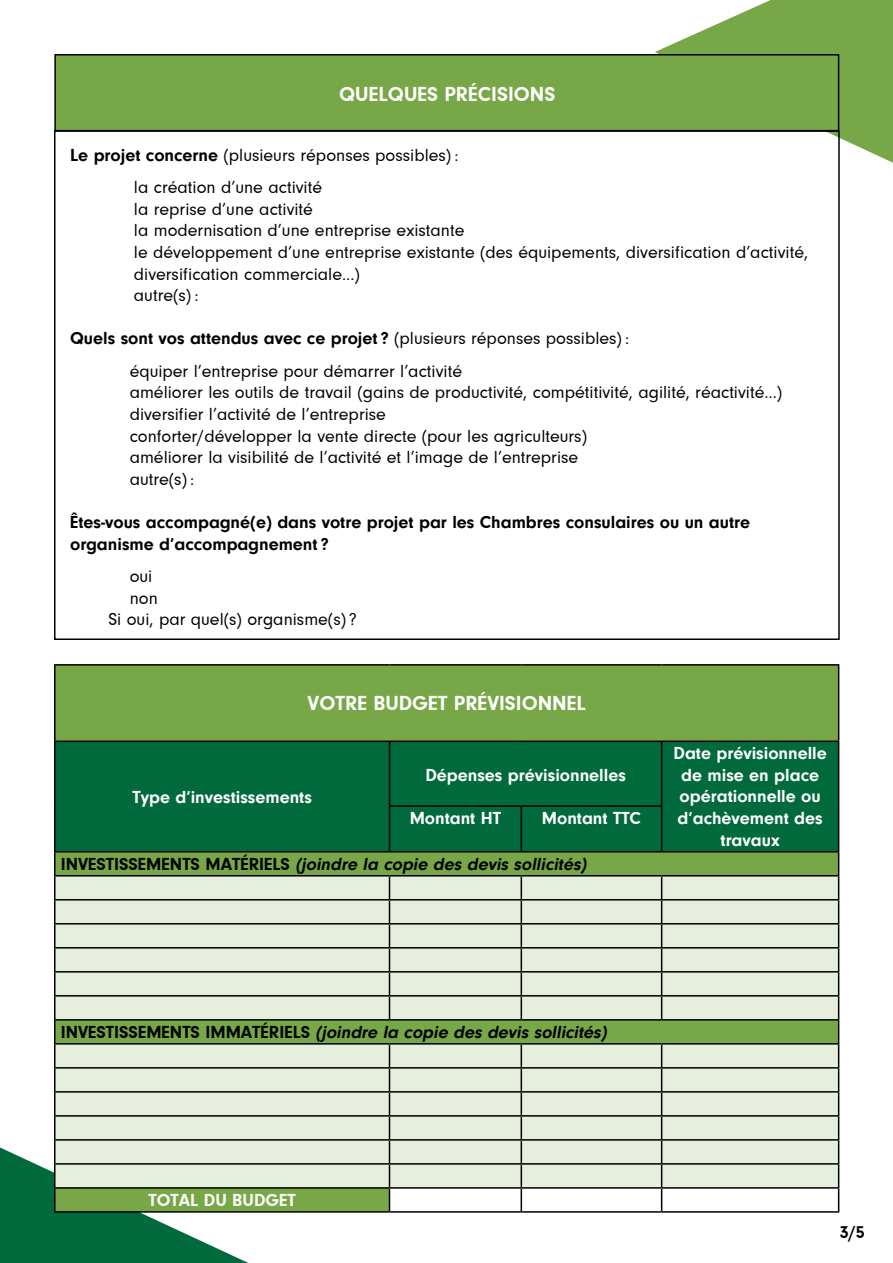
<style>
.page{position:relative;width:893px;height:1263px;background:#fff}
.page>*{position:absolute;margin:0;border:0;box-sizing:border-box;transform-origin:0 0}
.t1{font:700 21px "Neuzeit Gro";color:#fff}
.t2{font:18px/21.6px "Neuzeit Gro";color:#000}
.t3{font:700 18px/21.6px "Neuzeit Gro";color:#fff;text-align:center}
.t4{font:700 18px/21.6px "Neuzeit Gro";color:#000}
.t5{font:italic 700 18px "Neuzeit Gro";letter-spacing:-.195em;color:#000}
.s1{font-weight:700}
.s2{font-style:normal}
</style>
<div class="page">
<svg style="left:655px;top:0;width:238px;height:163px"></svg>
<div style="left:55px;top:55px;width:784px;height:76px;background:#77a746"></div>
<div style="left:54px;top:54px;width:785px;height:77px;border:2px solid #000"></div>
<svg style="left:0;top:1147px;width:248px;height:116px"></svg>
<svg style="left:56px;top:666px;width:782px;height:545px;background:#84af59"></svg>
<div style="left:56px;top:742px;width:782px;height:109px;background:#006a3d"></div>
<svg style="left:56px;top:876px;width:782px;height:311px;background:#d7e1cc"></svg>
<hr style="left:54px;top:664px;width:335px;height:2px;background:#000">
<hr style="left:54px;top:666px;width:2px;height:74px;background:#000">
<hr style="left:389px;top:664px;width:132px;height:2px;background:#000">
<hr style="left:521px;top:664px;width:141px;height:2px;background:#000">
<hr style="left:662px;top:664px;width:177px;height:2px;background:#000">
<hr style="left:838px;top:666px;width:1px;height:74px;background:#000">
<hr style="left:54px;top:740px;width:335px;height:2px;background:#000">
<hr style="left:54px;top:742px;width:2px;height:64px;background:#000">
<hr style="left:389px;top:740px;width:132px;height:2px;background:#000">
<hr style="left:389px;top:742px;width:1px;height:63px;background:#000">
<hr style="left:521px;top:740px;width:141px;height:2px;background:#000">
<hr style="left:662px;top:740px;width:177px;height:2px;background:#000">
<hr style="left:661px;top:742px;width:1px;height:63px;background:#000">
<hr style="left:838px;top:742px;width:1px;height:64px;background:#000">
<hr style="left:54px;top:806px;width:2px;height:45px;background:#000">
<hr style="left:389px;top:805px;width:132px;height:2px;background:#000">
<hr style="left:389px;top:807px;width:1px;height:44px;background:#000">
<hr style="left:521px;top:805px;width:141px;height:2px;background:#000">
<hr style="left:521px;top:807px;width:1px;height:44px;background:#000">
<hr style="left:661px;top:807px;width:1px;height:44px;background:#000">
<hr style="left:838px;top:806px;width:1px;height:45px;background:#000">
<hr style="left:54px;top:851px;width:335px;height:1px;background:#000">
<hr style="left:54px;top:852px;width:2px;height:23px;background:#000">
<hr style="left:389px;top:851px;width:132px;height:1px;background:#000">
<hr style="left:521px;top:851px;width:141px;height:1px;background:#000">
<hr style="left:662px;top:851px;width:177px;height:1px;background:#000">
<hr style="left:54px;top:875px;width:335px;height:1px;background:#000">
<hr style="left:54px;top:876px;width:2px;height:23px;background:#000">
<hr style="left:389px;top:875px;width:132px;height:1px;background:#000">
<hr style="left:521px;top:875px;width:141px;height:1px;background:#000">
<hr style="left:662px;top:875px;width:177px;height:1px;background:#000">
<hr style="left:54px;top:899px;width:335px;height:1px;background:#000">
<hr style="left:54px;top:900px;width:2px;height:23px;background:#000">
<hr style="left:389px;top:899px;width:132px;height:1px;background:#000">
<hr style="left:521px;top:899px;width:141px;height:1px;background:#000">
<hr style="left:662px;top:899px;width:177px;height:1px;background:#000">
<hr style="left:54px;top:923px;width:335px;height:1px;background:#000">
<hr style="left:54px;top:924px;width:2px;height:23px;background:#000">
<hr style="left:389px;top:923px;width:132px;height:1px;background:#000">
<hr style="left:521px;top:923px;width:141px;height:1px;background:#000">
<hr style="left:662px;top:923px;width:177px;height:1px;background:#000">
<hr style="left:54px;top:947px;width:335px;height:1px;background:#000">
<hr style="left:54px;top:948px;width:2px;height:23px;background:#000">
<hr style="left:389px;top:947px;width:132px;height:1px;background:#000">
<hr style="left:521px;top:947px;width:141px;height:1px;background:#000">
<hr style="left:662px;top:947px;width:177px;height:1px;background:#000">
<hr style="left:54px;top:971px;width:335px;height:1px;background:#000">
<hr style="left:54px;top:972px;width:2px;height:23px;background:#000">
<hr style="left:389px;top:971px;width:132px;height:1px;background:#000">
<hr style="left:521px;top:971px;width:141px;height:1px;background:#000">
<hr style="left:662px;top:971px;width:177px;height:1px;background:#000">
<hr style="left:54px;top:995px;width:335px;height:1px;background:#000">
<hr style="left:54px;top:996px;width:2px;height:23px;background:#000">
<hr style="left:389px;top:995px;width:132px;height:1px;background:#000">
<svg style="left:389px;top:876px;width:1px;height:143px"></svg>
<hr style="left:521px;top:995px;width:141px;height:1px;background:#000">
<svg style="left:521px;top:876px;width:1px;height:143px"></svg>
<hr style="left:662px;top:995px;width:177px;height:1px;background:#000">
<svg style="left:661px;top:876px;width:1px;height:143px"></svg>
<hr style="left:54px;top:1019px;width:335px;height:1px;background:#000">
<hr style="left:54px;top:1020px;width:2px;height:23px;background:#000">
<hr style="left:389px;top:1019px;width:132px;height:1px;background:#000">
<hr style="left:521px;top:1019px;width:141px;height:1px;background:#000">
<hr style="left:662px;top:1019px;width:177px;height:1px;background:#000">
<hr style="left:54px;top:1043px;width:335px;height:1px;background:#000">
<hr style="left:54px;top:1044px;width:2px;height:23px;background:#000">
<hr style="left:389px;top:1043px;width:132px;height:1px;background:#000">
<hr style="left:521px;top:1043px;width:141px;height:1px;background:#000">
<hr style="left:662px;top:1043px;width:177px;height:1px;background:#000">
<hr style="left:54px;top:1067px;width:335px;height:1px;background:#000">
<hr style="left:54px;top:1068px;width:2px;height:23px;background:#000">
<hr style="left:389px;top:1067px;width:132px;height:1px;background:#000">
<hr style="left:521px;top:1067px;width:141px;height:1px;background:#000">
<hr style="left:662px;top:1067px;width:177px;height:1px;background:#000">
<hr style="left:54px;top:1091px;width:335px;height:1px;background:#000">
<hr style="left:54px;top:1092px;width:2px;height:23px;background:#000">
<hr style="left:389px;top:1091px;width:132px;height:1px;background:#000">
<hr style="left:521px;top:1091px;width:141px;height:1px;background:#000">
<hr style="left:662px;top:1091px;width:177px;height:1px;background:#000">
<hr style="left:54px;top:1115px;width:335px;height:1px;background:#000">
<hr style="left:54px;top:1116px;width:2px;height:23px;background:#000">
<hr style="left:389px;top:1115px;width:132px;height:1px;background:#000">
<hr style="left:521px;top:1115px;width:141px;height:1px;background:#000">
<hr style="left:662px;top:1115px;width:177px;height:1px;background:#000">
<hr style="left:54px;top:1139px;width:335px;height:1px;background:#000">
<hr style="left:54px;top:1140px;width:2px;height:23px;background:#000">
<hr style="left:389px;top:1139px;width:132px;height:1px;background:#000">
<hr style="left:521px;top:1139px;width:141px;height:1px;background:#000">
<hr style="left:662px;top:1139px;width:177px;height:1px;background:#000">
<hr style="left:54px;top:1163px;width:335px;height:1px;background:#000">
<hr style="left:54px;top:1164px;width:2px;height:23px;background:#000">
<hr style="left:389px;top:1163px;width:132px;height:1px;background:#000">
<hr style="left:521px;top:1163px;width:141px;height:1px;background:#000">
<hr style="left:662px;top:1163px;width:177px;height:1px;background:#000">
<hr style="left:54px;top:1187px;width:335px;height:2px;background:#000">
<hr style="left:54px;top:1189px;width:2px;height:22px;background:#000">
<hr style="left:389px;top:1187px;width:132px;height:2px;background:#000">
<svg style="left:389px;top:1044px;width:1px;height:167px"></svg>
<hr style="left:521px;top:1187px;width:141px;height:2px;background:#000">
<svg style="left:521px;top:1044px;width:1px;height:167px"></svg>
<hr style="left:662px;top:1187px;width:177px;height:2px;background:#000">
<svg style="left:661px;top:1044px;width:1px;height:167px"></svg>
<svg style="left:838px;top:852px;width:1px;height:359px"></svg>
<hr style="left:54px;top:1211px;width:335px;height:2px;background:#000">
<hr style="left:389px;top:1211px;width:132px;height:2px;background:#000">
<hr style="left:521px;top:1211px;width:141px;height:2px;background:#000">
<hr style="left:662px;top:1211px;width:177px;height:2px;background:#000">
<p class="t1" style="left:339px;top:82px;width:218px">quelques précisions</p>
<p class="t2" style="left:134px;top:139px;width:326px;line-height:32.4px;text-indent:-64px"><span class="s1">Le projet concerne</span> (plusieurs réponses possibles) : la création d’une activité</p>
<p class="t2" style="left:134px;top:198px;width:676px">la reprise d’une activité<br>la modernisation d’une entreprise existante<br>le développement d’une entreprise existante (des équipements, diversification d’activité, diversification commerciale...)<br>autre(s) :</p>
<p class="t2" style="left:130px;top:323px;width:501px;line-height:32.4px;text-indent:-60px"><span class="s1">Quels sont vos attendus avec ce projet ?</span> (plusieurs réponses possibles) : équiper l’entreprise pour démarrer l’activité</p>
<p class="t2" style="left:130px;top:382px;width:654px">améliorer les outils de travail (gains de productivité, compétitivité, agilité, réactivité…) diversifier l’activité de l’entreprise<br>conforter/développer la vente directe (pour les agriculteurs)<br>améliorer la visibilité de l’activité et l’image de l’entreprise<br>autre(s) :</p>
<p class="t4" style="left:70px;top:511px;width:681px">Êtes-vous accompagné(e) dans votre projet par les Chambres consulaires ou un autre organisme d’accompagnement ?</p>
<p class="t2" style="left:130px;top:566px;width:24px">oui</p>
<p class="t2" style="left:130px;top:587px;width:30px">non</p>
<p class="t2" style="left:108px;top:609px;width:250px">Si oui, par quel(s) organisme(s) ?</p>
<p class="t1" style="left:308px;top:691px;width:280px">votre budget prévisionnel</p>
<p class="t3" style="left:132px;top:786px;width:181px">Type d’investissements</p>
<p class="t3" style="left:425px;top:764px;width:202px">Dépenses prévisionnelles</p>
<p class="t3" style="left:410px;top:807px;width:93px">Montant HT</p>
<p class="t3" style="left:542px;top:807px;width:101px">Montant TTC</p>
<p class="t4" style="left:61px;top:853px;width:11px">INVESTISSEMENTS</p>
<p class="t4" style="left:205px;top:853px;width:13px">MAT</p>
<p class="t5" style="left:240px;top:854px;width:351px"><span class="s2">é r i e l s</span> (joindre la copie des devis sollicités)</p>
<p class="t3" style="left:673px;top:742px;width:155px">Date prévisionnelle de mise en place opérationnelle ou d’achèvement des travaux</p>
<p class="t4" style="left:61px;top:1021px;width:11px">INVESTISSEMENTS</p>
<p class="t4" style="left:205px;top:1021px;width:12px">IMMAT</p>
<p class="t5" style="left:261px;top:1022px;width:351px"><span class="s2">é r i e l s</span> (joindre la copie des devis sollicités)</p>
<p class="t3" style="left:149px;top:1189px;width:11px">TOTAL</p>
<p class="t3" style="left:204px;top:1189px;width:40px">DU BUDGET</p>
<p class="t4" style="left:840px;top:1221px;width:27px">3/5</p>
</div>
